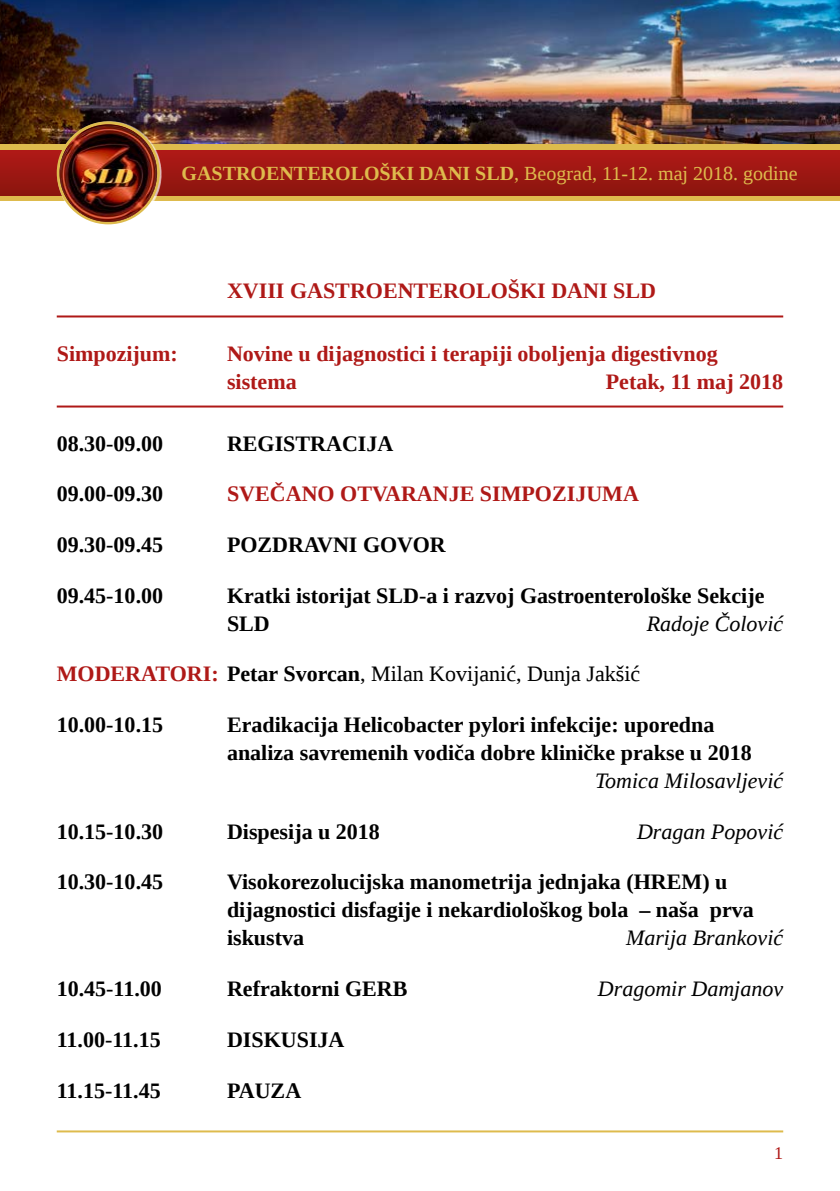
<style>
.page{position:relative;width:840px;height:1191px;background:#fff}
.page>*{position:absolute;margin:0;border:0;box-sizing:border-box;transform-origin:0 0}
.program_satnica{font:700 22px/28px "Liberation Serif";color:#000}
.dan_1{font:700 22px/28px "Liberation Serif";color:#af1917}
.program_satnica-2{font:italic 22px "Liberation Serif";color:#000}
.moderatori{font:22px "Liberation Serif";color:#000}
.program_satnica-3{font:700 22px "Liberation Serif";color:#af1917}
.t1{font:20px "Liberation Serif";color:#debb4d}
.t2{font:18px "Liberation Serif";color:#af1917}
.s1{font-weight:700}
.s2{font-weight:700;color:#af1917}
</style>
<div class="page">
<img style="left:0;top:0;width:839px;height:144px">
<div style="left:0;top:144px;width:839px;height:57px;background:#debb4d"></div>
<div style="left:0;top:150px;width:839px;height:45px;background:linear-gradient(to bottom,#b01917,#8b160e)"></div>
<div style="left:57px;top:122px;width:104px;height:104px;background:#fff;opacity:.75"></div>
<svg style="left:57px;top:121px;width:103px;height:103px"></svg>
<img style="left:59px;top:124px;width:98px;height:98px;border-radius:49px">
<hr style="left:57px;top:1130px;width:725px;height:2px;background:#debb4d">
<hr style="left:57px;top:315px;width:725px;height:2px;background:#af1917">
<hr style="left:57px;top:405px;width:725px;height:2px;background:#af1917">
<p class="t1" style="left:181px;top:160px;width:617px"><span class="s1">GASTROENTEROLOŠKI DANI SLD</span>, Beograd, 11-12. maj 2018. godine</p>
<p class="dan_1" style="left:227px;top:277px;width:430px">XVIII GASTROENTEROLOŠKI DANI SLD</p>
<p class="dan_1" style="left:57px;top:339px;width:123px">Simpozijum:</p>
<p class="dan_1" style="left:227px;top:339px;width:492px">Novine u dijagnostici i terapiji oboljenja digestivnog sistema</p>
<p class="dan_1" style="left:605px;top:367px;width:179px">Petak, 11 maj 2018</p>
<p class="program_satnica" style="left:57px;top:429px;width:108px">08.30-09.00</p>
<p class="program_satnica" style="left:227px;top:429px;width:168px">REGISTRACIJA</p>
<p class="program_satnica" style="left:57px;top:479px;width:108px">09.00-09.30</p>
<p class="program_satnica-3" style="left:227px;top:479px;width:413px">SVEČANO OTVARANJE SIMPOZIJUMA</p>
<p class="program_satnica" style="left:57px;top:530px;width:108px">09.30-09.45</p>
<p class="program_satnica" style="left:227px;top:530px;width:220px">POZDRAVNI GOVOR</p>
<p class="program_satnica" style="left:57px;top:581px;width:108px">09.45-10.00</p>
<p class="program_satnica" style="left:227px;top:581px;width:538px">Kratki istorijat SLD-a i razvoj Gastroenterološke Sekcije<br>SLD</p>
<p class="program_satnica-2" style="left:646px;top:609px;width:138px">Radoje Čolović</p>
<p class="moderatori" style="left:57px;top:660px;width:584px"><span class="s2">MODERATORI:</span> <span class="s1">Petar Svorcan</span>, Milan Kovijanić, Dunja Jakšić</p>
<p class="program_satnica" style="left:57px;top:710px;width:108px">10.00-10.15</p>
<p class="program_satnica" style="left:227px;top:710px;width:488px">Eradikacija Helicobacter pylori infekcije: uporedna</p>
<p class="program_satnica" style="left:227px;top:738px;width:526px">analiza savremenih vodiča dobre kliničke prakse u 2018</p>
<p class="program_satnica-2" style="left:594px;top:766px;width:190px">Tomica Milosavljević</p>
<p class="program_satnica" style="left:57px;top:817px;width:108px">10.15-10.30</p>
<p class="program_satnica" style="left:227px;top:817px;width:154px">Dispesija u 2018</p>
<p class="program_satnica-2" style="left:636px;top:817px;width:148px">Dragan Popović</p>
<p class="program_satnica" style="left:57px;top:867px;width:108px">10.30-10.45</p>
<p class="program_satnica" style="left:227px;top:867px;width:528px">Visokorezolucijska manometrija jednjaka (HREM) u dijagnostici disfagije i nekardiološkog bola – naša prva iskustva</p>
<p class="program_satnica-2" style="left:625px;top:924px;width:159px">Marija Branković</p>
<p class="program_satnica" style="left:57px;top:974px;width:107px">10.45-11.00</p>
<p class="program_satnica" style="left:227px;top:974px;width:182px">Refraktorni GERB</p>
<p class="program_satnica-2" style="left:597px;top:974px;width:187px">Dragomir Damjanov</p>
<p class="program_satnica" style="left:57px;top:1025px;width:105px">11.00-11.15</p>
<p class="program_satnica" style="left:227px;top:1025px;width:119px">DISKUSIJA</p>
<p class="program_satnica" style="left:57px;top:1075px;width:105px">11.15-11.45</p>
<p class="program_satnica" style="left:227px;top:1075px;width:76px">PAUZA</p>
<p class="t2" style="left:773px;top:1141px;width:10px">1</p>
</div>
